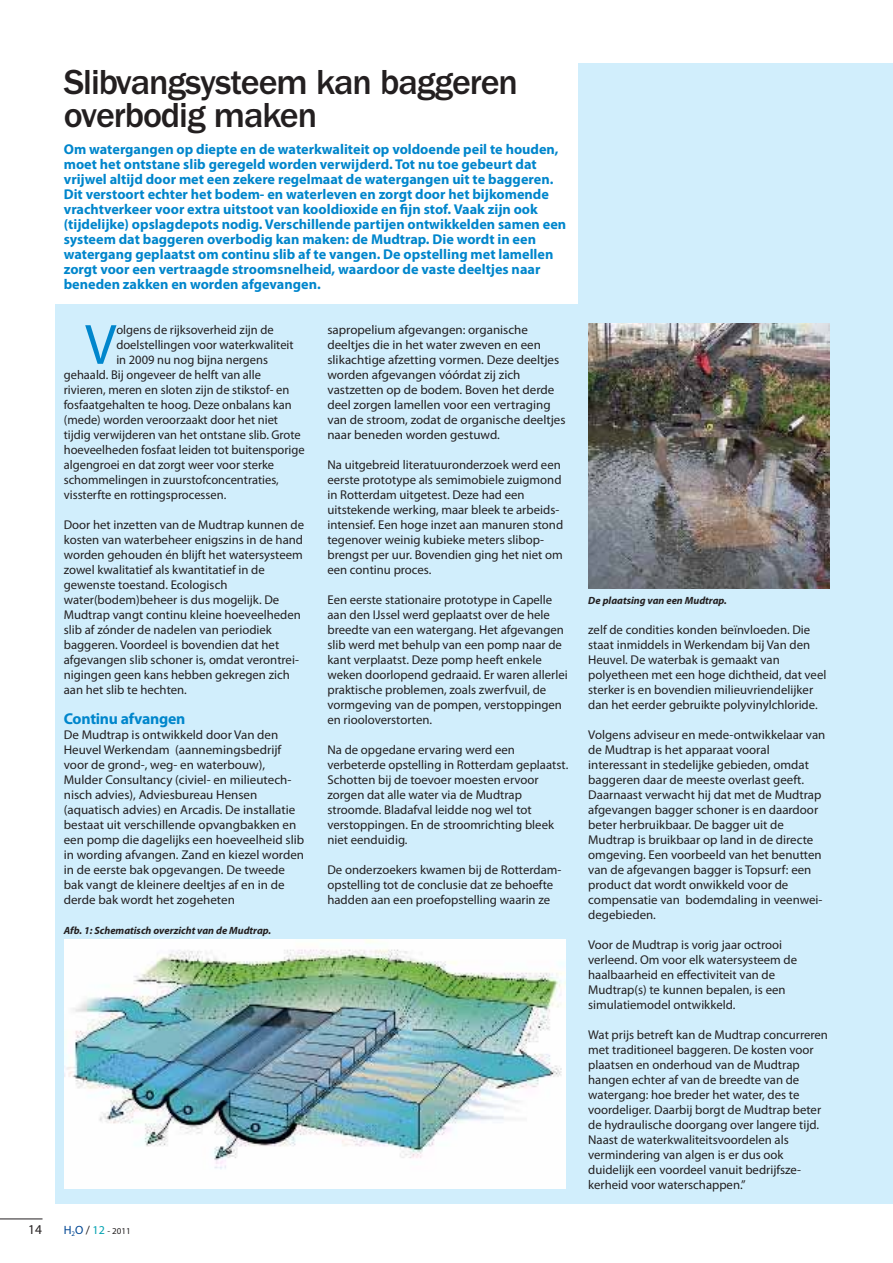
<style>
.page{position:relative;width:893px;height:1263px;background:#fff}
.page>*{position:absolute;margin:0;border:0;box-sizing:border-box;transform-origin:0 0}
.t1{font:57.3px "Myriad Pro";color:#0086cc}
.t2{font:500 36px/33px "ITC Franklin Gothic Std";letter-spacing:-.03em;color:#231f20}
.t3{font:700 15.75px "Myriad Pro";letter-spacing:-.015em;color:#0086cc}
.t4{font:700 14.25px/15px "Myriad Pro";color:#0086cc}
.t5{font:13.5px "Myriad Pro";color:#231f20}
.t6{font:12.75px/15px "Myriad Pro";color:#231f20}
.t7{font:italic 700 10.5px "Myriad Pro";color:#231f20}
.t8{font:9px "Myriad Pro";color:#231f20}
.s1{font-size:12px;color:#004693}
.s2{font-size:12px}
.s3{font-size:12px;color:#00a2b1}
</style>
<div class="page">
<div style="left:55px;top:64px;width:838px;height:1140px;background:#d1eefc"></div>
<div style="left:0;top:0;width:578px;height:304px;background:#fff"></div>
<hr style="left:0;top:1219px;width:43px;height:1px;background:#231f20">
<img style="left:65px;top:940px;width:500px;height:249px">
<img style="left:588px;top:323px;width:241px;height:266px">
<h2 class="t2" style="left:64px;top:69px;width:456px">Slibvangsysteem kan baggeren overbodig maken</h2>
<p class="t4" style="left:64px;top:143px;width:504px">Om watergangen op diepte en de waterkwaliteit op voldoende peil te houden, moet het ontstane slib geregeld worden verwijderd. Tot nu toe gebeurt dat vrijwel altijd door met een zekere regelmaat de watergangen uit te baggeren.<br>Dit verstoort echter het bodem- en waterleven en zorgt door het bijkomende vrachtverkeer voor extra uitstoot van kooldioxide en fijn stof. Vaak zijn ook (tijdelijke) opslagdepots nodig. Verschillende partijen ontwikkelden samen een systeem dat baggeren overbodig kan maken: de Mudtrap. Die wordt in een watergang geplaatst om continu slib af te vangen. De opstelling met lamellen zorgt voor een vertraagde stroomsnelheid, waardoor de vaste deeltjes naar beneden zakken en worden afgevangen.</p>
<h1 class="t1" style="left:85px;top:323px;width:33px">V</h1>
<p class="t6" style="left:116px;top:323px;width:159px">olgens de rijksoverheid zijn de</p>
<p class="t6" style="left:327px;top:323px;width:240px">sapropelium afgevangen: organische deeltjes die in het water zweven en een slikachtige afzetting vormen. Deze deeltjes worden afgevangen vóórdat zij zich vastzetten op de bodem. Boven het derde deel zorgen lamellen voor een vertraging van de stroom, zodat de organische deeltjes naar beneden worden gestuwd.</p>
<p class="t6" style="left:327px;top:458px;width:237px">Na uitgebreid literatuuronderzoek werd een eerste prototype als semimobiele zuigmond in Rotterdam uitgetest. Deze had een uitstekende werking, maar bleek te arbeids&shy;intensief. Een hoge inzet aan manuren stond tegenover weinig kubieke meters slibop&shy;brengst per uur. Bovendien ging het niet om een continu proces.</p>
<p class="t6" style="left:327px;top:593px;width:242px">Een eerste stationaire prototype in Capelle aan den IJssel werd geplaatst over de hele breedte van een watergang. Het afgevangen slib werd met behulp van een pomp naar de kant verplaatst. Deze pomp heeft enkele weken doorlopend gedraaid. Er waren allerlei praktische problemen, zoals zwerfvuil, de vormgeving van de pompen, verstoppingen en riooloverstorten.</p>
<p class="t6" style="left:327px;top:743px;width:242px">Na de opgedane ervaring werd een verbeterde opstelling in Rotterdam geplaatst.<br>Schotten bij de toevoer moesten ervoor zorgen dat alle water via de Mudtrap stroomde. Bladafval leidde nog wel tot verstoppingen. En de stroomrichting bleek niet eenduidig.</p>
<p class="t6" style="left:327px;top:863px;width:235px">De onderzoekers kwamen bij de Rotterdam&shy;opstelling tot de conclusie dat ze behoefte hadden aan een proefopstelling waarin ze</p>
<p class="t6" style="left:116px;top:338px;width:179px">doelstellingen voor waterkwaliteit</p>
<p class="t6" style="left:116px;top:353px;width:153px">in 2009 nu nog bijna nergens</p>
<p class="t6" style="left:64px;top:368px;width:199px">gehaald. Bij ongeveer de helft van alle</p>
<p class="t6" style="left:64px;top:383px;width:227px">rivieren, meren en sloten zijn de stikstof- en</p>
<p class="t6" style="left:64px;top:398px;width:229px">fosfaatgehalten te hoog. Deze onbalans kan</p>
<p class="t6" style="left:64px;top:413px;width:216px">(mede) worden veroorzaakt door het niet</p>
<p class="t6" style="left:64px;top:428px;width:238px">tijdig verwijderen van het ontstane slib. Grote</p>
<p class="t6" style="left:64px;top:443px;width:242px">hoeveelheden fosfaat leiden tot buitensporige</p>
<p class="t6" style="left:64px;top:458px;width:212px">algengroei en dat zorgt weer voor sterke</p>
<p class="t6" style="left:64px;top:473px;width:217px">schommelingen in zuurstofconcentraties,</p>
<p class="t6" style="left:64px;top:488px;width:164px">vissterfte en rottingsprocessen.</p>
<p class="t6" style="left:64px;top:518px;width:242px">Door het inzetten van de Mudtrap kunnen de kosten van waterbeheer enigszins in de hand worden gehouden én blijft het watersysteem zowel kwalitatief als kwantitatief in de gewenste toestand. Ecologisch water(bodem)beheer is dus mogelijk. De Mudtrap vangt continu kleine hoeveelheden slib af zónder de nadelen van periodiek baggeren. Voordeel is bovendien dat het afgevangen slib schoner is, omdat verontrei&shy;nigingen geen kans hebben gekregen zich aan het slib te hechten.</p>
<p class="t3" style="left:64px;top:713px;width:123px">Continu afvangen</p>
<p class="t6" style="left:64px;top:728px;width:242px">De Mudtrap is ontwikkeld door Van den Heuvel Werkendam (aannemingsbedrijf voor de grond-, weg- en waterbouw), Mulder Consultancy (civiel- en milieutech&shy;nisch advies), Adviesbureau Hensen (aquatisch advies) en Arcadis. De installatie bestaat uit verschillende opvangbakken en een pomp die dagelijks een hoeveelheid slib in wording afvangen. Zand en kiezel worden in de eerste bak opgevangen. De tweede bak vangt de kleinere deeltjes af en in de derde bak wordt het zogeheten</p>
<p class="t7" style="left:64px;top:926px;width:209px">Afb. 1: Schematisch overzicht van de Mudtrap.</p>
<p class="t5" style="left:28px;top:1224px;width:15px">14</p>
<p class="t8" style="left:64px;top:1227px;width:68px"><span class="s1">H</span><sub>2</sub><span class="s1">O</span> <span class="s2">/</span> <span class="s3">12</span> - 2011</p>
<p class="t7" style="left:588px;top:596px;width:140px">De plaatsing van een Mudtrap.</p>
<p class="t6" style="left:588px;top:623px;width:240px">zelf de condities konden beïnvloeden. Die staat inmiddels in Werkendam bij Van den Heuvel. De waterbak is gemaakt van polyetheen met een hoge dichtheid, dat veel sterker is en bovendien milieuvriendelijker dan het eerder gebruikte polyvinylchloride.</p>
<p class="t6" style="left:588px;top:728px;width:239px">Volgens adviseur en mede-ontwikkelaar van de Mudtrap is het apparaat vooral interessant in stedelijke gebieden, omdat baggeren daar de meeste overlast geeft.<br>Daarnaast verwacht hij dat met de Mudtrap afgevangen bagger schoner is en daardoor beter herbruikbaar. De bagger uit de Mudtrap is bruikbaar op land in de directe omgeving. Een voorbeeld van het benutten van de afgevangen bagger is Topsurf: een product dat wordt onwikkeld voor de compensatie van bodemdaling in veenwei&shy;degebieden.</p>
<p class="t6" style="left:588px;top:938px;width:210px">Voor de Mudtrap is vorig jaar octrooi verleend. Om voor elk watersysteem de haalbaarheid en effectiviteit van de Mudtrap(s) te kunnen bepalen, is een simulatiemodel ontwikkeld.</p>
<p class="t6" style="left:588px;top:1028px;width:241px">Wat prijs betreft kan de Mudtrap concurreren met traditioneel baggeren. De kosten voor plaatsen en onderhoud van de Mudtrap hangen echter af van de breedte van de watergang: hoe breder het water, des te voordeliger. Daarbij borgt de Mudtrap beter de hydraulische doorgang over langere tijd.<br>Naast de waterkwaliteitsvoordelen als vermindering van algen is er dus ook duidelijk een voordeel vanuit bedrijfsze&shy;kerheid voor waterschappen.”</p>
</div>
